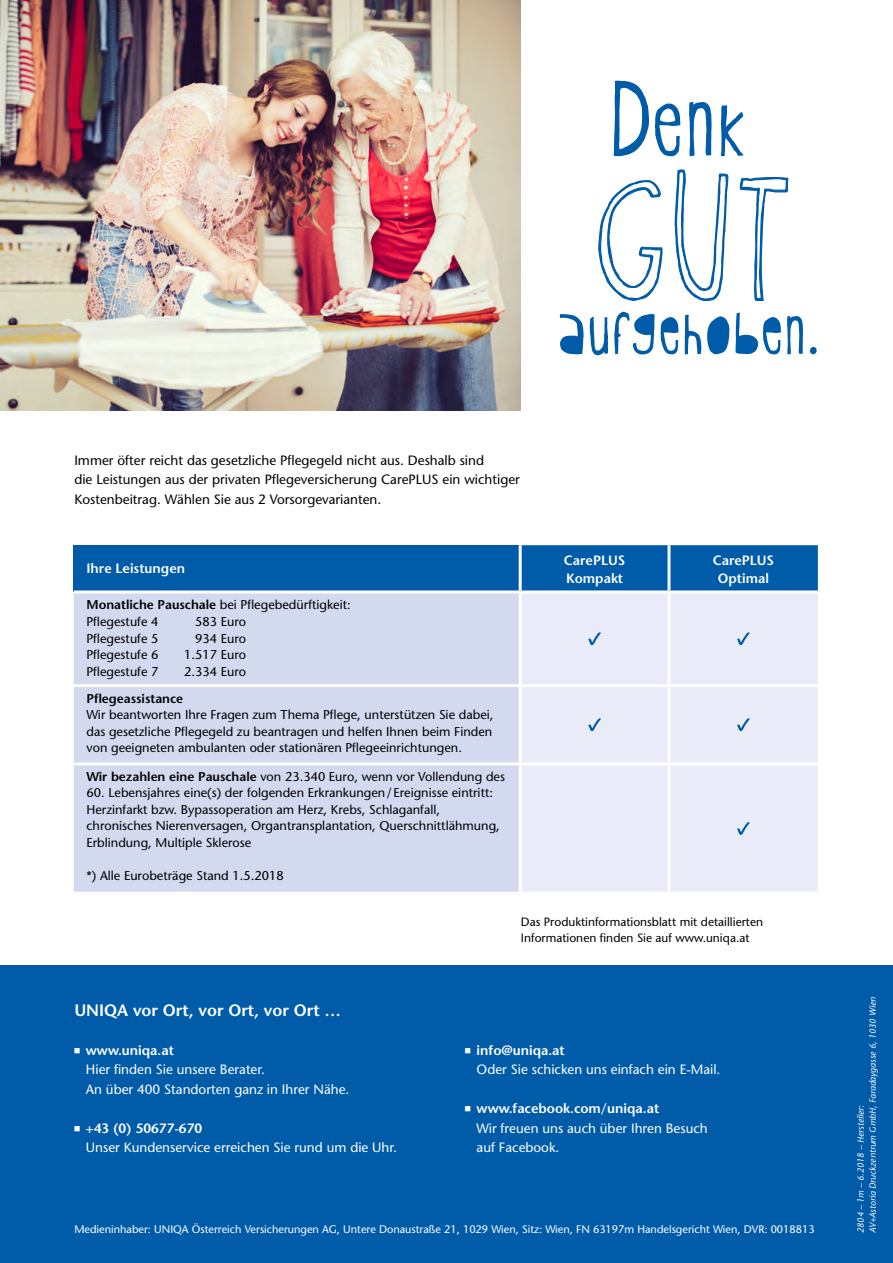
<style>
.page{position:relative;width:893px;height:1263px;background:#fff}
.page>*{position:absolute;margin:0;border:0;box-sizing:border-box;transform-origin:0 0}
.t1{font:119.1px "Oyster CEE";color:#005ca9}
.t2{font:84px "Oyster Stencil CEE";letter-spacing:.03em;color:#005ca9}
.t3{font:600 16.5px "Stone Sans";color:#fff}
.t4{font:13.5px/19.5px "Stone Sans";color:#fff}
.t5{font:13.5px/19.5px "Stone Sans";color:#000}
.t6{font:600 13.5px/18px "Stone Sans";color:#fff}
.t7{font:12.75px/16.5px "Stone Sans";color:#000}
.t8{font:600 12.75px "Stone Sans";color:#000}
.t9{font:12px/16.5px "Stone Sans";color:#000}
.t10{font:10.95px "Stone Sans";color:#fff}
.t11{font:italic 9px/12px "Stone Sans";color:#fff}
.s1{font-weight:600}
</style>
<div class="page">
<div style="left:0;top:965px;width:893px;height:298px;background:#005ca9"></div>
<img style="left:0;top:0;width:521px;height:411px">
<svg style="left:598px;top:180px;width:65px;height:121px"></svg>
<svg style="left:674px;top:169px;width:55px;height:133px"></svg>
<svg style="left:739px;top:176px;width:50px;height:126px"></svg>
<div style="left:74px;top:545px;width:446px;height:47px;background:#005ca9"></div>
<div style="left:522px;top:545px;width:296px;height:45px;background:#005ca9"></div>
<div style="left:74px;top:593px;width:445px;height:299px;background:#d3daf0"></div>
<div style="left:522px;top:593px;width:296px;height:299px;background:#e9ecf8"></div>
<hr style="left:519px;top:545px;width:3px;height:45px;background:#fff">
<hr style="left:667px;top:545px;width:3px;height:45px;background:#fff">
<hr style="left:74px;top:590px;width:446px;height:3px;background:#fff">
<hr style="left:667px;top:593px;width:3px;height:91px;background:#fff">
<hr style="left:74px;top:684px;width:446px;height:3px;background:#fff">
<hr style="left:520px;top:684px;width:149px;height:3px;background:#fff">
<hr style="left:669px;top:684px;width:149px;height:3px;background:#fff">
<hr style="left:667px;top:687px;width:3px;height:75px;background:#fff">
<hr style="left:74px;top:762px;width:446px;height:3px;background:#fff">
<hr style="left:520px;top:762px;width:149px;height:3px;background:#fff">
<hr style="left:669px;top:762px;width:149px;height:3px;background:#fff">
<hr style="left:667px;top:765px;width:3px;height:127px;background:#fff">
<svg style="left:588px;top:632px;width:13px;height:13px"></svg>
<svg style="left:737px;top:632px;width:13px;height:13px"></svg>
<svg style="left:588px;top:718px;width:13px;height:13px"></svg>
<svg style="left:737px;top:718px;width:13px;height:13px"></svg>
<svg style="left:737px;top:822px;width:13px;height:13px"></svg>
<h1 class="t1" style="left:611px;top:60px;width:136px">Denk</h1>
<h2 class="t2" style="left:558px;top:286px;width:262px">aufgehoben.</h2>
<p class="t5" style="left:74px;top:450px;width:447px">Immer öfter reicht das gesetzliche Pflegegeld nicht aus. Deshalb sind<br>die Leistungen aus der privaten Pflegeversicherung CarePLUS ein wichtiger<br>Kostenbeitrag. Wählen Sie aus 2 Vorsorgevarianten.</p>
<p class="t6" style="left:86px;top:559px;width:100px">Ihre Leistungen</p>
<p class="t6" style="left:564px;top:551px;width:63px">CarePLUS<br>Kompakt</p>
<p class="t6" style="left:713px;top:551px;width:63px;text-align:center">CarePLUS<br>Optimal</p>
<p class="t7" style="left:86px;top:597px;width:266px"><span class="s1">Monatliche Pauschale</span> bei Pflegebedürftigkeit:<br>Pflegestufe 4</p>
<p class="t7" style="left:195px;top:613px;width:52px">583 Euro</p>
<p class="t7" style="left:86px;top:630px;width:74px">Pflegestufe 5</p>
<p class="t7" style="left:195px;top:630px;width:52px">934 Euro</p>
<p class="t7" style="left:86px;top:646px;width:74px">Pflegestufe 6</p>
<p class="t7" style="left:184px;top:646px;width:63px">1.517 Euro</p>
<p class="t7" style="left:86px;top:663px;width:74px">Pflegestufe 7</p>
<p class="t7" style="left:184px;top:663px;width:63px">2.334 Euro</p>
<p class="t8" style="left:86px;top:690px;width:98px">Pflegeassistance</p>
<p class="t7" style="left:86px;top:706px;width:409px;text-align:justify">Wir beantworten Ihre Fragen zum Thema Pflege, unterstützen Sie dabei, das gesetzliche Pflegegeld zu beantragen und helfen Ihnen beim Finden von geeigneten ambulanten oder stationären Pflegeeinrichtungen.</p>
<p class="t7" style="left:86px;top:768px;width:420px"><span class="s1">Wir bezahlen eine Pauschale</span> von 23.340 Euro, wenn vor Vollendung des</p>
<p class="t7" style="left:86px;top:785px;width:415px">60. Lebensjahres eine(s) der folgenden Erkrankungen/ Ereignisse eintritt:<br>Herzinfarkt bzw. Bypassoperation am Herz, Krebs, Schlaganfall, chronisches Nierenversagen, Organtransplantation, Querschnittlähmung, Erblindung, Multiple Sklerose</p>
<p class="t7" style="left:86px;top:867px;width:199px">*) Alle Eurobeträge Stand 1.5.2018</p>
<p class="t9" style="left:521px;top:913px;width:244px">Das Produktinformationsblatt mit detaillierten<br>Informationen finden Sie auf www.uniqa.at</p>
<p class="t3" style="left:74px;top:1000px;width:268px">UNIQA vor Ort, vor Ort, vor Ort …</p>
<p class="t4" style="left:86px;top:1040px;width:265px;text-indent:-12px">■ <span class="s1">www.uniqa.at<br></span>Hier finden Sie unsere Berater.<br>An über 400 Standorten ganz in Ihrer Nähe.</p>
<p class="t4" style="left:86px;top:1118px;width:313px;text-indent:-12px">■ <span class="s1">+43 (0) 50677-670<br></span>Unser Kundenservice erreichen Sie rund um die Uhr.</p>
<p class="t4" style="left:477px;top:1040px;width:245px;text-indent:-12px">■ <span class="s1">info@uniqa.at<br></span>Oder Sie schicken uns einfach ein E-Mail.</p>
<p class="t4" style="left:477px;top:1099px;width:233px;text-indent:-12px">■ <span class="s1">www.facebook.com/uniqa.at<br></span>Wir freuen uns auch über Ihren Besuch auf Facebook.</p>
<p class="t10" style="left:74px;top:1222px;width:742px">Medieninhaber: UNIQA Österreich Versicherungen AG, Untere Donaustraße 21, 1029 Wien, Sitz: Wien, FN 63197m Handelsgericht Wien, DVR: 0018813</p>
<p class="t11" style="left:855px;top:1233px;width:238px;rotate:-90deg">2804 – 1m – 6.2018 – Hersteller:<br>AV+Astoria Druckzentrum GmbH, Faradaygasse 6, 1030 Wien</p>
</div>
